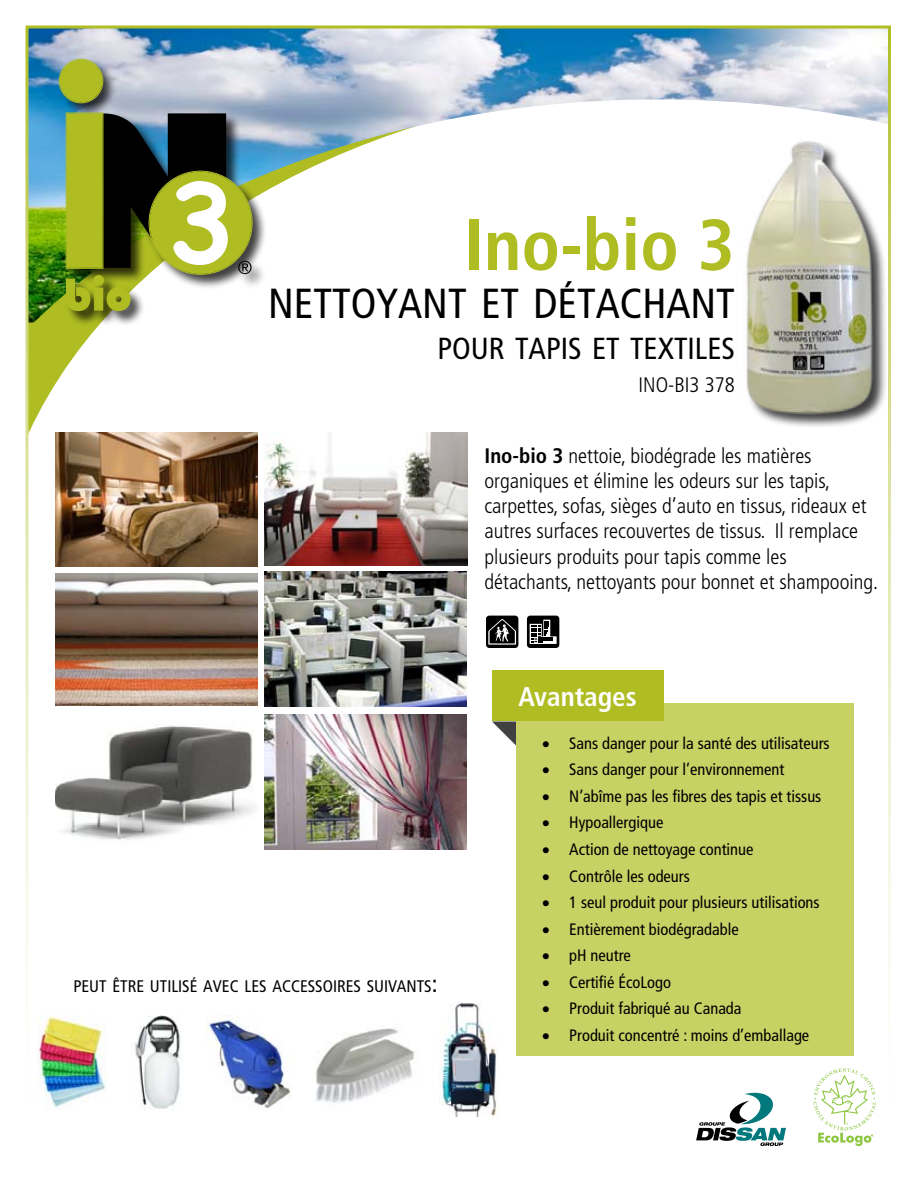
<style>
.page{position:relative;width:918px;height:1188px;background:#fff}
.page>*{position:absolute;margin:0;border:0;box-sizing:border-box;transform-origin:0 0}
.t1{font:700 109.5px "Comic Sans MS";color:#fff}
.t2{font:700 condensed 72px "Frutiger LT Std";color:#afbd22}
.t3{font:condensed 42px "Frutiger LT Std";color:#000}
.t4{font:condensed 30.45px "Frutiger LT Std";color:#000}
.t5{font:700 condensed 27px "Frutiger LT Std";color:#fff}
.t6{font:300 condensed 21px/25.2px "Frutiger LT Std";color:#000}
.t7{font:300 condensed 21px "Frutiger LT Std";color:#000}
.t8{font:condensed 16.8px "Frutiger LT Std";color:#000}
.t9{font:condensed 16.5px "Frutiger LT Std";color:#000}
.s1{font-weight:700}
.s2{font-size:24px}
</style>
<div class="page">
<svg style="left:30px;top:322px;width:228px;height:113px"></svg>
<img style="left:30px;top:30px;width:857px;height:292px">
<div style="left:516px;top:703px;width:338px;height:353px;background:#c7d164"></div>
<div style="left:492px;top:670px;width:171px;height:52px;background:#afbd22"></div>
<img style="left:265px;top:432px;width:203px;height:133px">
<img style="left:56px;top:432px;width:201px;height:134px">
<img style="left:55px;top:574px;width:202px;height:132px">
<img style="left:56px;top:725px;width:198px;height:115px">
<img style="left:265px;top:571px;width:201px;height:136px">
<img style="left:265px;top:714px;width:201px;height:135px">
<svg style="left:814px;top:1068px;width:62px;height:78px"></svg>
<div style="left:59px;top:59px;width:209px;height:268px;background:#000;opacity:.75"></div>
<div style="left:60px;top:60px;width:42px;height:42px;background:#afbd22;border-radius:50%"></div>
<div style="left:59px;top:59px;width:44px;height:44px;border:1px solid #afbd22;border-radius:50%"></div>
<svg style="left:66px;top:113px;width:187px;height:198px;background:#7a853f"></svg>
<svg style="left:486px;top:616px;width:32px;height:32px"></svg>
<svg style="left:527px;top:616px;width:32px;height:32px"></svg>
<img style="left:724px;top:135px;width:167px;height:290px">
<svg style="left:696px;top:1093px;width:90px;height:53px"></svg>
<img style="left:315px;top:1028px;width:125px;height:77px">
<img style="left:135px;top:1016px;width:45px;height:93px">
<img style="left:38px;top:1016px;width:68px;height:91px">
<img style="left:206px;top:1016px;width:86px;height:93px">
<img style="left:441px;top:1002px;width:58px;height:115px">
<svg style="left:455px;top:1061px;width:22px;height:19px"></svg>
<svg style="left:492px;top:722px;width:24px;height:24px"></svg>
<h1 class="t1" style="left:168px;top:142px;width:68px">3</h1>
<h2 class="t2" style="left:464px;top:202px;width:272px">Ino-bio 3</h2>
<h3 class="t3" style="left:268px;top:279px;width:468px">NETTOYANT ET DÉTACHANT</h3>
<h3 class="t4" style="left:438px;top:330px;width:299px">POUR TAPIS ET TEXTILES</h3>
<p class="t7" style="left:639px;top:372px;width:98px">INO-BI3 378</p>
<p class="t6" style="left:484px;top:443px;width:395px"><span class="s1">Ino-bio 3</span> nettoie, biodégrade les matières organiques et élimine les odeurs sur les tapis, carpettes, sofas, sièges d’auto en tissus, rideaux et autres surfaces recouvertes de tissus. Il remplace plusieurs produits pour tapis comme les détachants, nettoyants pour bonnet et shampooing.</p>
<p class="t8" style="left:73px;top:976px;width:366px">PEUT ÊTRE UTILISÉ AVEC LES ACCESSOIRES SUIVANTS<span class="s2">:</span></p>
<h3 class="t5" style="left:519px;top:681px;width:120px">Avantages</h3>
<p class="t9" style="left:542px;top:733px;width:289px">• Sans danger pour la santé des utilisateurs</p>
<p class="t9" style="left:542px;top:760px;width:244px">• Sans danger pour l’environnement</p>
<p class="t9" style="left:542px;top:787px;width:281px">• N’abîme pas les fibres des tapis et tissus</p>
<p class="t9" style="left:542px;top:813px;width:123px">• Hypoallergique</p>
<p class="t9" style="left:542px;top:840px;width:213px">• Action de nettoyage continue</p>
<p class="t9" style="left:542px;top:866px;width:149px">• Contrôle les odeurs</p>
<p class="t9" style="left:542px;top:893px;width:279px">• 1 seul produit pour plusieurs utilisations</p>
<p class="t9" style="left:542px;top:919px;width:198px">• Entièrement biodégradable</p>
<p class="t9" style="left:542px;top:946px;width:90px">• pH neutre</p>
<p class="t9" style="left:542px;top:972px;width:130px">• Certifié ÉcoLogo</p>
<p class="t9" style="left:542px;top:999px;width:201px">• Produit fabriqué au Canada</p>
<p class="t9" style="left:542px;top:1026px;width:269px">• Produit concentré : moins d’emballage</p>
</div>
